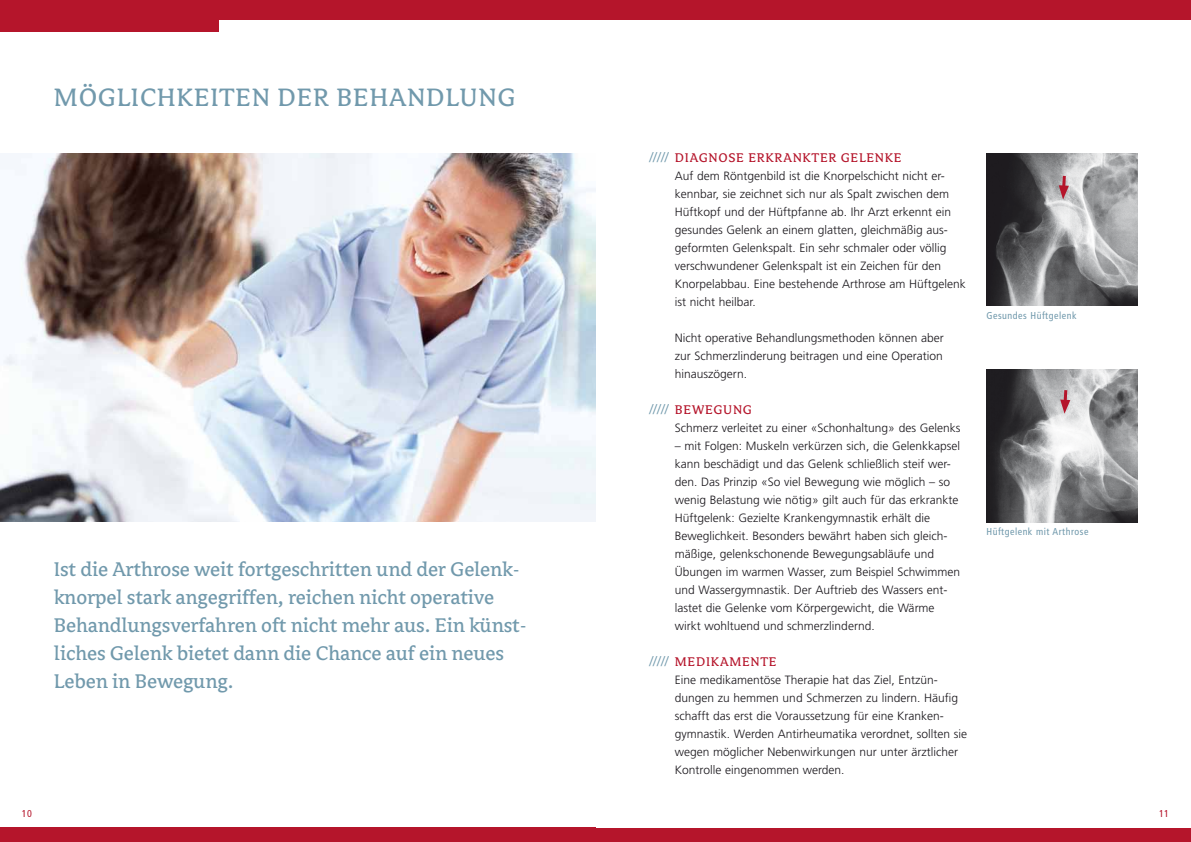
<style>
.page{position:relative;width:1191px;height:842px;background:#fff}
.page>*{position:absolute;margin:0;border:0;box-sizing:border-box;transform-origin:0 0}
.t1{font:28px "Avance";letter-spacing:.025em;color:#7199ac}
.t2{font:22px/28px "Avance";letter-spacing:-.01em;color:#7199ac}
.t3{font:14px "Avance";letter-spacing:.19em;color:#b5152b}
.t4{font:14px "Avance";letter-spacing:.12em;color:#b5152b}
.t5{font:300 12px/18px "Frutiger LT Std";color:#1a171c}
.t6{font:condensed 10px "Frutiger LT Std";letter-spacing:.05em;color:#7199ac}
.t7{font:condensed 10px "Frutiger LT Std";color:#b5152b}
.s1{font-family:"Frutiger LT Std";font-weight:300;color:#7199ac}
</style>
<div class="page">
<div style="left:0;top:828px;width:595px;height:14px;background:#b5152b"></div>
<div style="left:0;top:0;width:595px;height:20px;background:#b5152b"></div>
<div style="left:0;top:0;width:218px;height:31px;background:#b5152b"></div>
<div style="left:595px;top:0;width:596px;height:20px;background:#b5152b"></div>
<div style="left:595px;top:828px;width:596px;height:14px;background:#b5152b"></div>
<img style="left:0;top:153px;width:595px;height:369px">
<img style="left:986px;top:369px;width:151px;height:153px">
<img style="left:986px;top:153px;width:151px;height:153px">
<svg style="left:1058px;top:173px;width:10px;height:26px"></svg>
<svg style="left:1060px;top:387px;width:10px;height:27px"></svg>
<h1 class="t1" style="left:54px;top:83px;width:463px">Möglichkeiten der Behandlung</h1>
<h2 class="t2" style="left:54px;top:556px;width:474px">Ist die Arthrose weit fortgeschritten und der Gelenk&shy;knorpel stark angegriffen, reichen nicht operative Behandlungsverfahren oft nicht mehr aus. Ein künst&shy;liches Gelenk bietet dann die Chance auf ein neues Leben in Bewegung.</h2>
<p class="t3" style="left:649px;top:150px;width:254px"><span class="s1">/////</span> Diagnose erkrankter Gelenke</p>
<p class="t5" style="left:675px;top:167px;width:292px">Auf dem Röntgenbild ist die Knorpelschicht nicht er&shy;kennbar, sie zeichnet sich nur als Spalt zwischen dem Hüftkopf und der Hüftpfanne ab. Ihr Arzt erkennt ein gesundes Gelenk an einem glatten, gleichmäßig aus&shy;geformten Gelenkspalt. Ein sehr schmaler oder völlig verschwundener Gelenkspalt ist ein Zeichen für den Knorpelabbau. Eine bestehende Arthrose am Hüftgelenk ist nicht heilbar.</p>
<p class="t5" style="left:675px;top:329px;width:270px;text-align:justify">Nicht operative Behandlungsmethoden können aber zur Schmerzlinderung beitragen und eine Operation hinauszögern.</p>
<p class="t4" style="left:649px;top:402px;width:104px"><span class="s1">/////</span> B ewegung</p>
<p class="t5" style="left:675px;top:419px;width:287px">Schmerz verleitet zu einer «Schonhaltung» des Gelenks</p>
<p class="t5" style="left:675px;top:437px;width:287px">– mit Folgen: Muskeln verkürzen sich, die Gelenkkapsel kann beschädigt und das Gelenk schließlich steif wer&shy;den. Das Prinzip «So viel Bewegung wie möglich – so wenig Belastung wie nötig» gilt auch für das erkrankte Hüftgelenk: Gezielte Krankengymnastik erhält die Beweglichkeit. Besonders bewährt haben sich gleich&shy;mäßige, gelenkschonende Bewegungsabläufe und Übungen im warmen Wasser, zum Beispiel Schwimmen und Wassergymnastik. Der Auftrieb des Wassers ent&shy;lastet die Gelenke vom Körpergewicht, die Wärme wirkt wohltuend und schmerzlindernd.</p>
<p class="t4" style="left:649px;top:654px;width:129px"><span class="s1">/////</span> Medikamente</p>
<p class="t5" style="left:675px;top:671px;width:294px">Eine medikamentöse Therapie hat das Ziel, Entzün&shy;dungen zu hemmen und Schmerzen zu lindern. Häufig schafft das erst die Voraussetzung für eine Kranken&shy;gymnastik. Werden Antirheumatika verordnet, sollten sie wegen möglicher Nebenwirkungen nur unter ärztlicher Kontrolle eingenommen werden.</p>
<p class="t6" style="left:986px;top:310px;width:91px">Gesundes Hüftgelenk</p>
<p class="t6" style="left:986px;top:526px;width:103px">Hüftgelenk mit Arthrose</p>
<p class="t7" style="left:22px;top:808px;width:12px">10</p>
<p class="t7" style="left:1159px;top:808px;width:12px">11</p>
</div>
